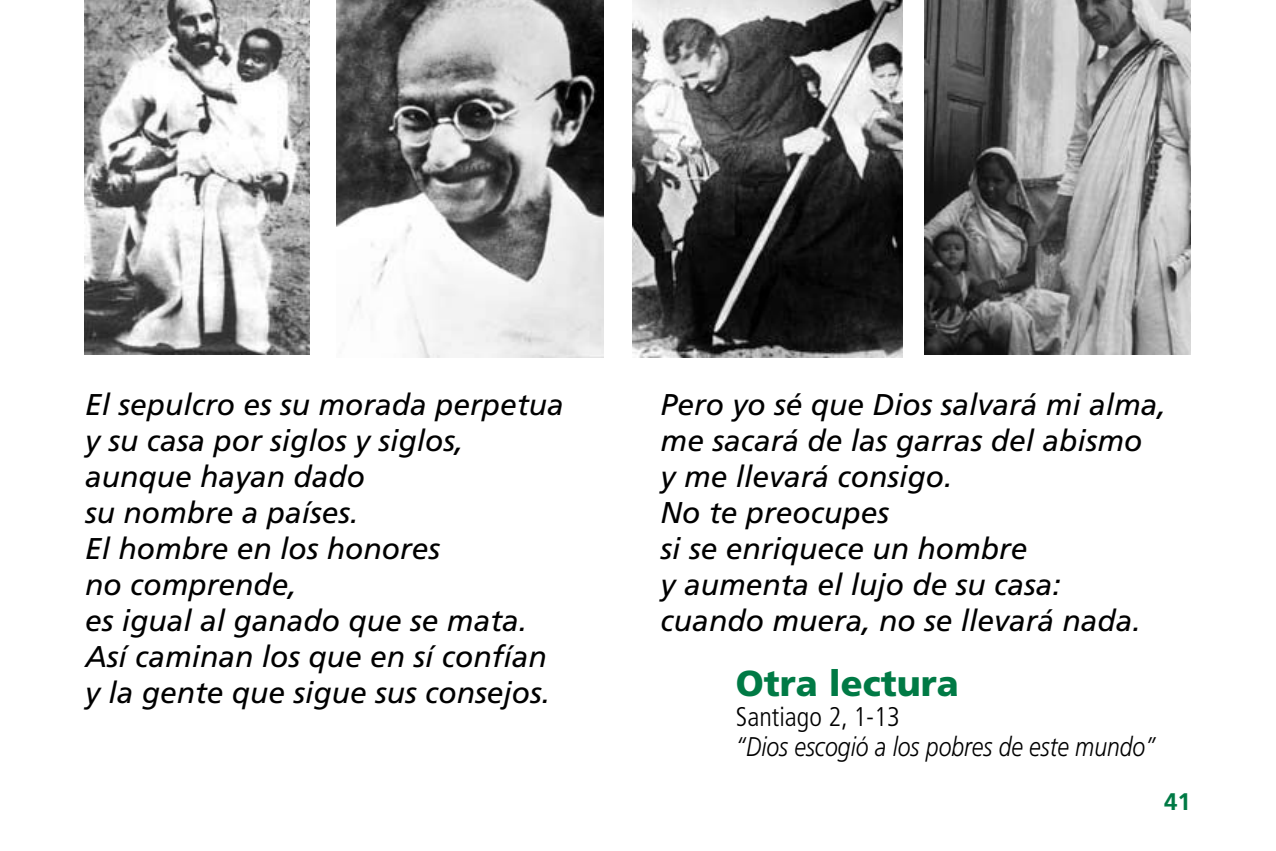
<style>
.page{position:relative;width:1276px;height:851px;background:#fff}
.page>*{position:absolute;margin:0;border:0;box-sizing:border-box;transform-origin:0 0}
.t1{font:900 36px "Frutiger";color:#007a45}
.t2{font:italic 30px/36px "Frutiger";color:#000}
.t3{font:italic 300 27px "Frutiger";color:#000;scale:.85 1}
.t4{font:300 condensed 27px "Frutiger";color:#000}
.t5{font:700 24px "Frutiger";color:#007a45}
</style>
<div class="page">
<img style="left:337px;top:0;width:267px;height:358px">
<img style="left:85px;top:0;width:224px;height:354px">
<img style="left:633px;top:0;width:269px;height:358px">
<img style="left:924px;top:0;width:267px;height:354px">
<p class="t2" style="left:85px;top:386px;width:480px">El sepulcro es su morada perpetua y su casa por siglos y siglos, aunque hayan dado<br>su nombre a países.<br>El hombre en los honores<br>no comprende,<br>es igual al ganado que se mata.<br>Así caminan los que en sí confían y la gente que sigue sus consejos.</p>
<p class="t2" style="left:660px;top:386px;width:507px">Pero yo sé que Dios salvará mi alma, me sacará de las garras del abismo<br>y me llevará consigo.<br>No te preocupes<br>si se enriquece un hombre<br>y aumenta el lujo de su casa: cuando muera, no se llevará nada.</p>
<p class="t1" style="left:736px;top:661px;width:224px">Otra lectura</p>
<p class="t4" style="left:736px;top:701px;width:166px">Santiago 2, 1-13</p>
<p class="t3" style="left:736px;top:731px;width:495px">“Dios escogió a los pobres de este mundo”</p>
<p class="t5" style="left:1164px;top:787px;width:28px">41</p>
</div>
